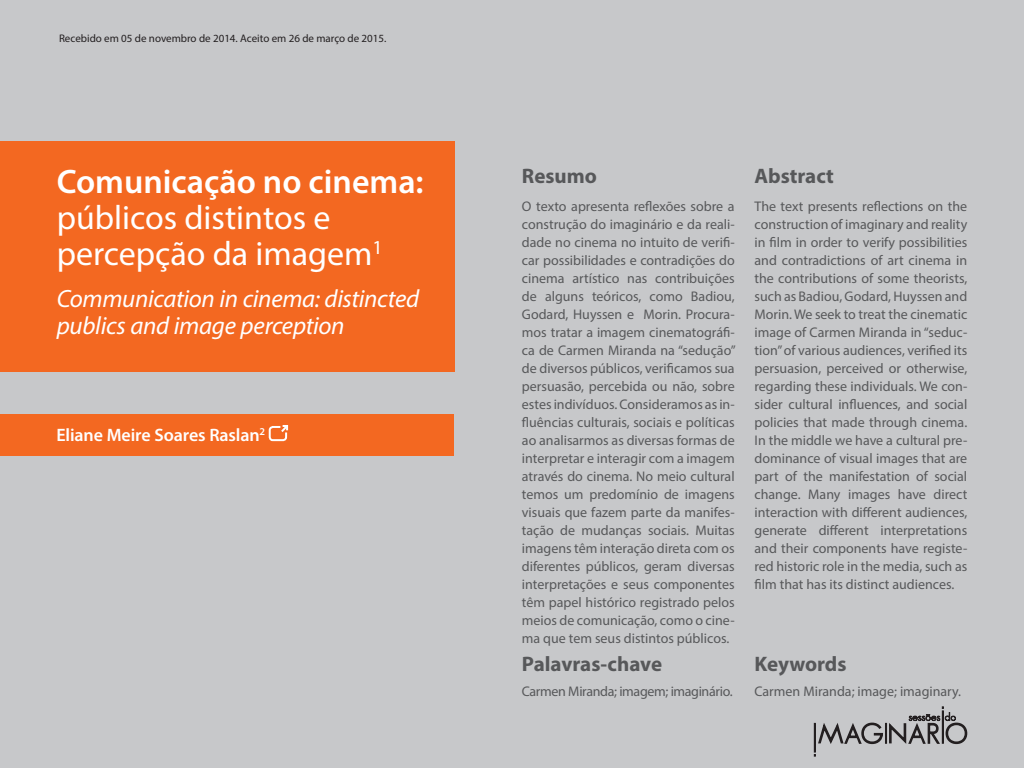
<style>
.page{position:relative;width:1024px;height:768px;background:#c7c8ca}
.page>*{position:absolute;margin:0;border:0;box-sizing:border-box;transform-origin:0 0}
.t1{font:34px/36px "Myriad Pro";color:#fff}
.t2{font:600 34px "Myriad Pro";color:#fff}
.t3{font:italic 25px/27px "Myriad Pro";letter-spacing:-.015em;color:#fff}
.t4{font:700 21px "Myriad Pro";color:#57585a}
.t5{font:600 18px "Myriad Pro";letter-spacing:-.005em;color:#fff}
.t6{font:14px/18px "Myriad Pro";color:#57585a;text-align:justify}
.t7{font:14px "Myriad Pro";letter-spacing:-.025em;color:#57585a}
.t8{font:11px "Myriad Pro";color:#231f20}
</style>
<div class="page">
<svg style="left:814px;top:706px;width:154px;height:51px"></svg>
<div style="left:0;top:141px;width:454px;height:231px;background:#f36821"></div>
<div style="left:0;top:414px;width:454px;height:42px;background:#f36821"></div>
<svg style="left:268px;top:425px;width:21px;height:17px"></svg>
<p class="t8" style="left:59px;top:31px;width:329px">Recebido em 05 de novembro de 2014. Aceito em 26 de março de 2015.</p>
<h1 class="t2" style="left:57px;top:160px;width:368px">Comunicação no cinema:</h1>
<h1 class="t1" style="left:57px;top:199px;width:328px">públicos distintos e percepção da imagem<sup>1</sup></h1>
<h2 class="t3" style="left:57px;top:284px;width:364px">Communication in cinema: distincted publics and image perception</h2>
<p class="t5" style="left:56px;top:424px;width:210px">Eliane Meire Soares Raslan<sup>2</sup></p>
<h3 class="t4" style="left:522px;top:162px;width:77px">Resumo</h3>
<h3 class="t4" style="left:755px;top:162px;width:81px">Abstract</h3>
<p class="t6" style="left:522px;top:197px;width:215px">O texto apresenta reflexões sobre a construção do imaginário e da reali&shy;dade no cinema no intuito de verifi&shy;car possibilidades e contradições do cinema artístico nas contribuições de alguns teóricos, como Badiou, Godard, Huyssen e Morin. Procura&shy;mos tratar a imagem cinematográfi&shy;ca de Carmen Miranda na “sedução” de diversos públicos, verificamos sua persuasão, percebida ou não, sobre estes indivíduos. Consideramos as in&shy;fluências culturais, sociais e políticas ao analisarmos as diversas formas de interpretar e interagir com a imagem através do cinema. No meio cultural temos um predomínio de imagens visuais que fazem parte da manifes&shy;tação de mudanças sociais. Muitas imagens têm interação direta com os diferentes públicos, geram diversas interpretações e seus componentes têm papel histórico registrado pelos meios de comunicação, como o cine&shy;ma que tem seus distintos públicos.</p>
<p class="t6" style="left:755px;top:197px;width:214px">The text presents reflections on the construction of imaginary and reality in film in order to verify possibilities and contradictions of art cinema in the contributions of some theorists, such as Badiou, Godard, Huyssen and Morin. We seek to treat the cinematic image of Carmen Miranda in “seduc&shy;tion” of various audiences, verified its persuasion, perceived or otherwise, regarding these individuals. We con&shy;sider cultural influences, and social policies that made through cinema.<br>In the middle we have a cultural pre&shy;dominance of visual images that are part of the manifestation of social change. Many images have direct interaction with different audiences, generate different interpretations and their components have registe&shy;red historic role in the media, such as film that has its distinct audiences.</p>
<h3 class="t4" style="left:522px;top:650px;width:142px">Palavras-chave</h3>
<h3 class="t4" style="left:755px;top:650px;width:94px">Keywords</h3>
<p class="t7" style="left:522px;top:683px;width:212px">Carmen Miranda; imagem; imaginário.</p>
<p class="t6" style="left:755px;top:682px;width:208px">Carmen Miranda; image; imaginary.</p>
</div>
